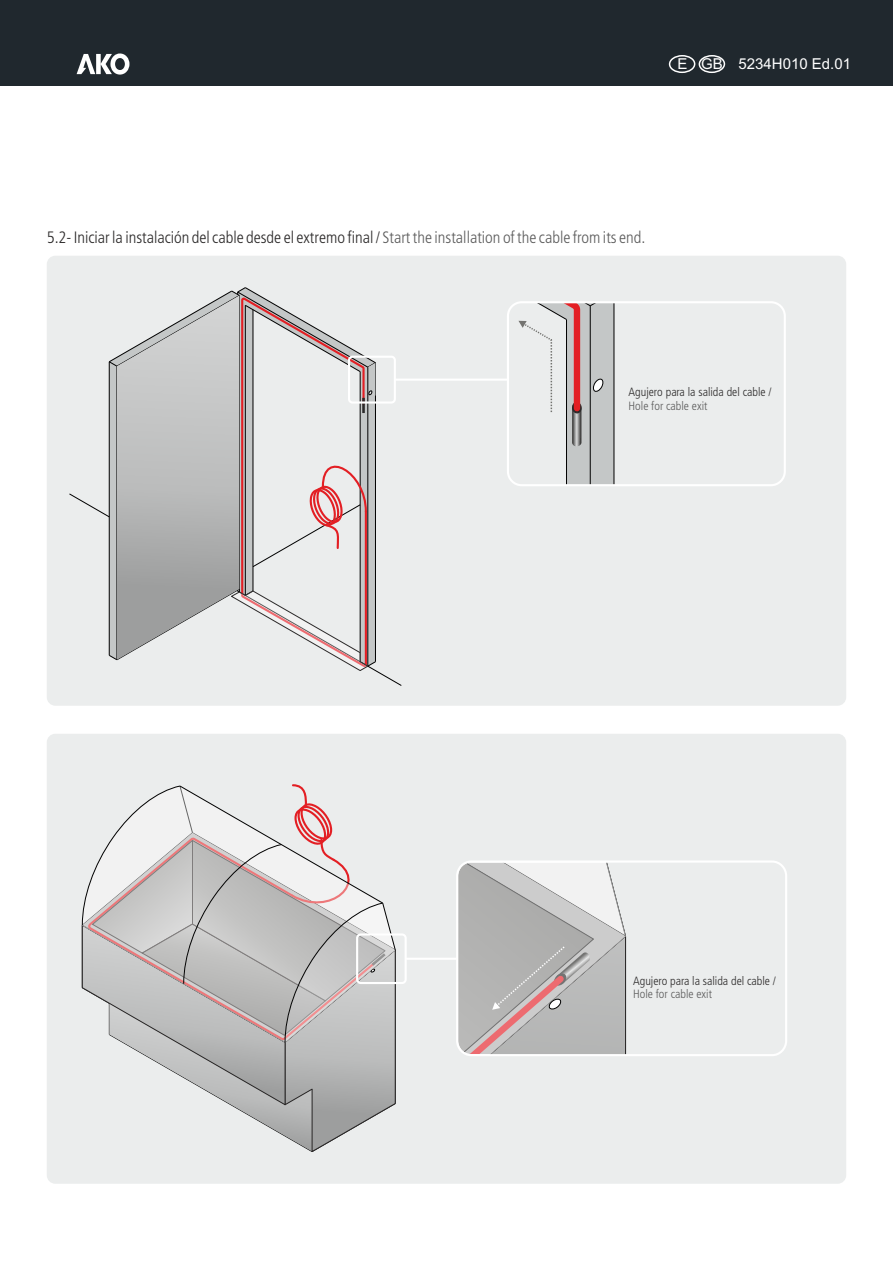
<style>
.page{position:relative;width:893px;height:1263px;background:#fff}
.page>*{position:absolute;margin:0;border:0;box-sizing:border-box;transform-origin:0 0}
.t1{font:300 condensed 16.5px "Frutiger 47";color:#2b2929}
.t2{font:15px "Arial";color:#fff}
.t3{font:300 condensed 12px "Frutiger 47";color:#2b2929}
.t4{font:300 condensed 12px "Frutiger 47";color:#5c5c5c}
.s1{color:#5c5c5c}
</style>
<div class="page">
<div style="left:47px;top:256px;width:799px;height:450px;background:#ebeded;border-radius:9px"></div>
<div style="left:47px;top:734px;width:799px;height:450px;background:#ebeded;border-radius:9px"></div>
<hr style="left:406px;top:958px;width:51px;height:2px;background:#fff">
<div style="left:356px;top:933px;width:51px;height:51px;border:2px solid #fff;border-radius:4px"></div>
<svg style="left:82px;top:784px;width:314px;height:368px"></svg>
<svg style="left:459px;top:863px;width:167px;height:190px;background:#bfbcbb"></svg>
<div style="left:456px;top:860px;width:331px;height:196px;border:2px solid #fff;border-radius:14px"></div>
<hr style="left:395px;top:379px;width:113px;height:2px;background:#fff">
<svg style="left:69px;top:287px;width:333px;height:399px"></svg>
<hr style="left:614px;top:302px;width:1px;height:183px;background:#000">
<svg style="left:510px;top:304px;width:104px;height:179px"></svg>
<div style="left:507px;top:301px;width:279px;height:185px;border:2px solid #fff;border-radius:14px"></div>
<div style="left:348px;top:356px;width:48px;height:48px;border:2px solid #fff;border-radius:3px"></div>
<div style="left:0;top:0;width:893px;height:85px;background:#20282e"></div>
<svg style="left:77px;top:53px;width:52px;height:22px"></svg>
<div style="left:669px;top:55px;width:26px;height:18px;border:1px solid #fff;border-radius:50%"></div>
<div style="left:698px;top:55px;width:27px;height:18px;border:1px solid #fff;border-radius:50%"></div>
<p class="t2" style="left:677px;top:58px;width:175px">E GB 5234H010 Ed.01</p>
<p class="t1" style="left:47px;top:230px;width:600px">5.2- Iniciar la instalación del cable desde el extremo final / <span class="s1">Start the installation of the cable from its end.</span></p>
<p class="t3" style="left:629px;top:387px;width:144px">Agujero para la salida del cable /</p>
<p class="t4" style="left:629px;top:401px;width:80px">Hole for cable exit</p>
<p class="t3" style="left:633px;top:975px;width:144px">Agujero para la salida del cable /</p>
<p class="t4" style="left:633px;top:989px;width:80px">Hole for cable exit</p>
</div>
